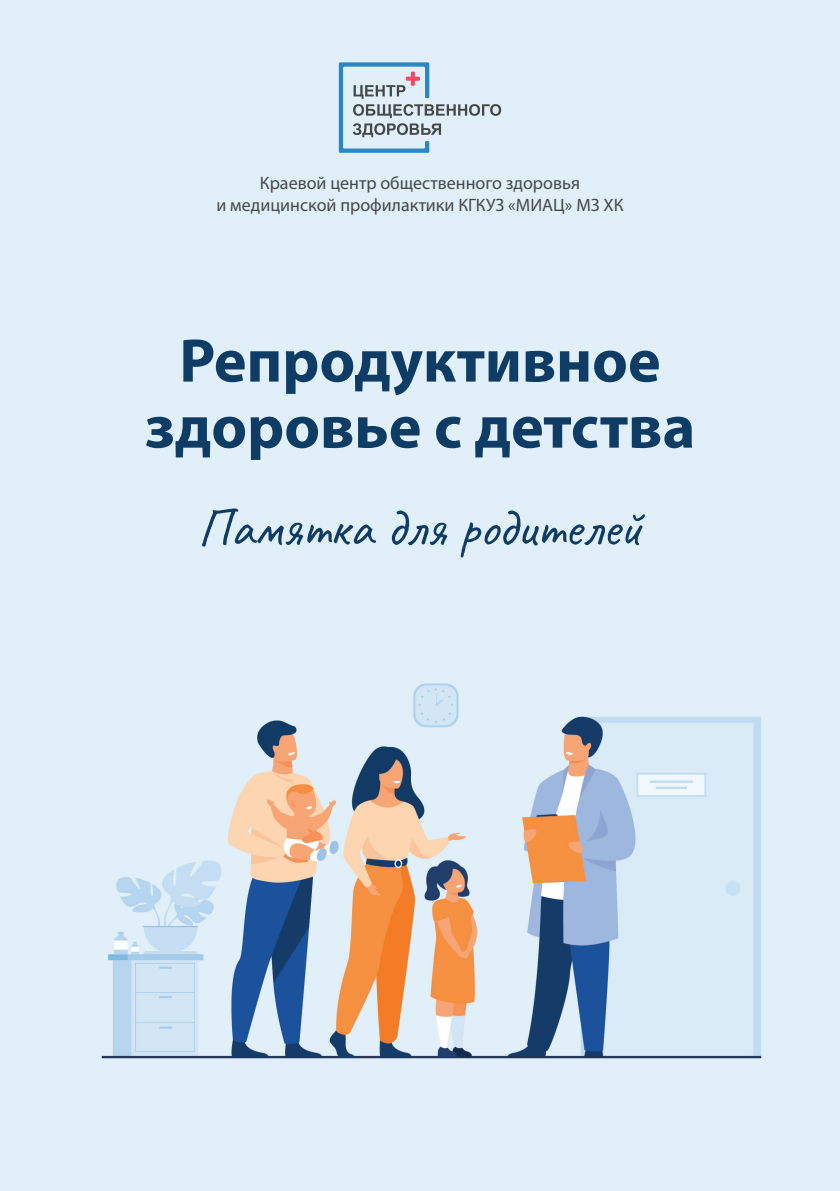
<style>
.page{position:relative;width:840px;height:1191px;background:#fff}
.page>*{position:absolute;margin:0;border:0;box-sizing:border-box;transform-origin:0 0}
.t1{font:700 62px/66px "Myriad Pro";color:#0f3c64;text-align:center}
.t2{font:54px "Caveat";color:#0f3c64}
.t3{font:18px/21.6px "Myriad Pro";color:#454849;text-align:center}
</style>
<div class="page">
<img style="left:0;top:0;width:839px;height:1191px">
<hr style="left:182px;top:552px;width:475px;height:4px;background:#e1f0f8">
<hr style="left:182px;top:305px;width:475px;height:4px;background:#e1f0f8">
<svg style="left:338px;top:62px;width:163px;height:91px;background:#c0d3df"></svg>
<p class="t3" style="left:216px;top:172px;width:408px">Краевой центр общественного здоровья<br>и медицинской профилактики КГКУЗ «МИАЦ» МЗ ХК</p>
<h1 class="t1" style="left:144px;top:326px;width:552px">Репродуктивное здоровье с детства</h1>
<h2 class="t2" style="left:197px;top:493px;width:446px">Памятка для родителей</h2>
</div>
